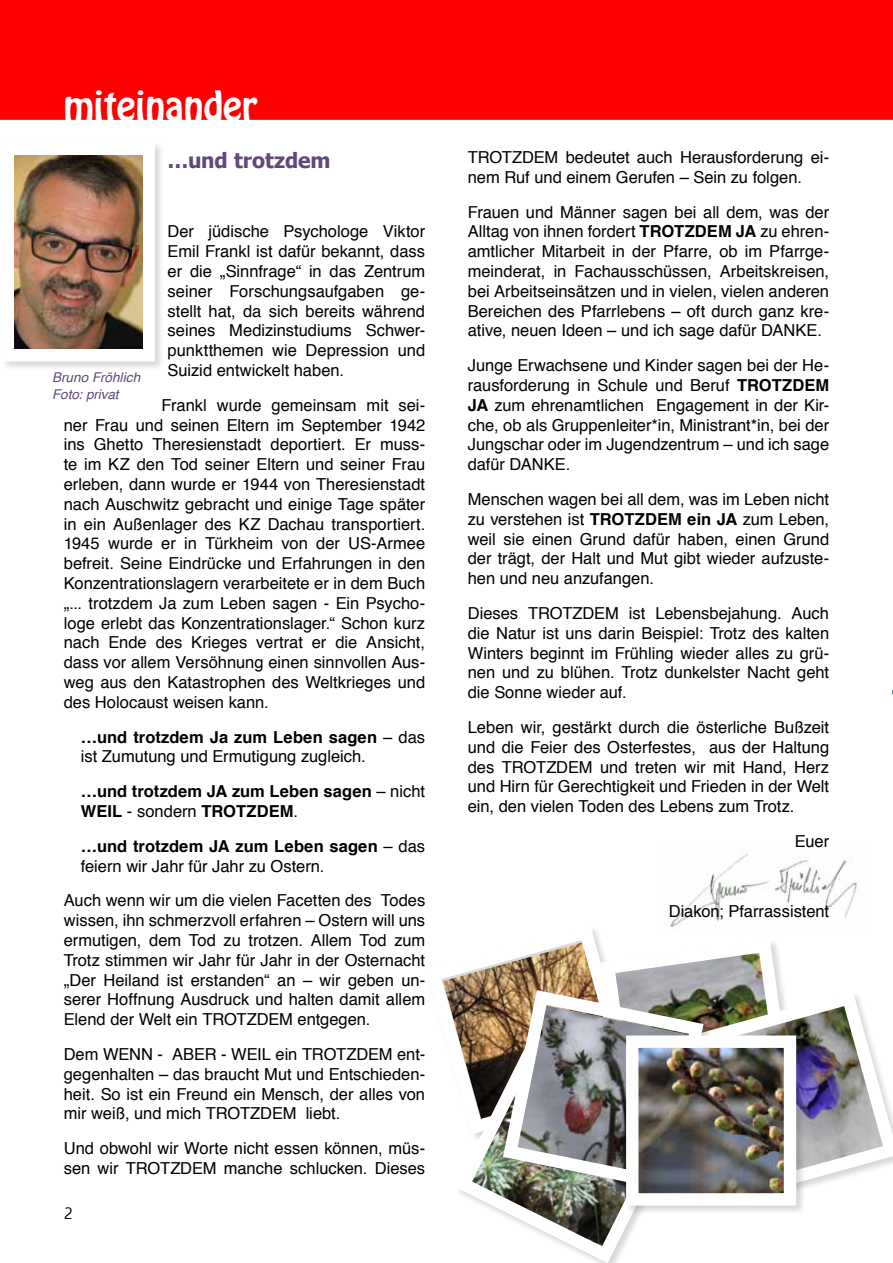
<style>
.page{position:relative;width:893px;height:1263px;background:#fff}
.page>*{position:absolute;margin:0;border:0;box-sizing:border-box;transform-origin:0 0}
.t1{font:36px "Hobo Std";color:#fff}
.t2{font:700 21px "Tahoma";letter-spacing:-.005em;color:#5f497a}
.t3{font:16.5px/19.8px "Helvetica";color:#000;text-align:justify}
.t4{font:700 16.5px/19.8px "Helvetica";letter-spacing:.005em;color:#000}
.t5{font:15px "Euphemia UCAS";color:#000}
.t6{font:italic 13.5px/16.2px "Helvetica";letter-spacing:.005em;color:#5f497a}
.s1{font-weight:700}
.s2{font-weight:400}
</style>
<div class="page">
<div style="left:0;top:0;width:893px;height:120px;background:#f00"></div>
<img style="left:670px;top:853px;width:188px;height:74px">
<div style="left:1px;top:141px;width:164px;height:230px;background:#000;opacity:.16"></div>
<img style="left:14px;top:156px;width:129px;height:192px">
<img style="left:442px;top:929px;width:155px;height:97px">
<img style="left:455px;top:1026px;width:185px;height:237px">
<svg style="left:594px;top:932px;width:188px;height:51px"></svg>
<img style="left:711px;top:983px;width:182px;height:204px">
<img style="left:496px;top:983px;width:215px;height:215px">
<div style="left:625px;top:1034px;width:181px;height:181px;background:#000;opacity:.16"></div>
<img style="left:639px;top:1049px;width:144px;height:143px">
<div style="left:626px;top:1035px;width:170px;height:170px;border:12px solid #fff"></div>
<h1 class="t1" style="left:64px;top:81px;width:195px">miteinander</h1>
<p class="t2" style="left:168px;top:145px;width:164px">…und trotzdem</p>
<p class="t3" style="left:168px;top:222px;width:259px">Der jüdische Psychologe Viktor Emil Frankl ist dafür bekannt, dass er die „Sinnfrage“ in das Zentrum seiner Forschungsaufgaben ge&shy;stellt hat, da sich bereits während seines Medizinstudiums Schwer&shy;punktthemen wie Depression und Suizid entwickelt haben.</p>
<p class="t3" style="left:64px;top:396px;width:363px;text-indent:98px">Frankl wurde gemeinsam mit sei&shy;ner Frau und seinen Eltern im September 1942 ins Ghetto Theresienstadt deportiert. Er muss&shy;te im KZ den Tod seiner Eltern und seiner Frau erleben, dann wurde er 1944 von Theresienstadt nach Auschwitz gebracht und einige Tage später in ein Außenlager des KZ Dachau transportiert.<br>1945 wurde er in Türkheim von der US-Armee befreit. Seine Eindrücke und Erfahrungen in den Konzentrationslagern verarbeitete er in dem Buch „... trotzdem Ja zum Leben sagen - Ein Psycho&shy;loge erlebt das Konzentrationslager.“ Schon kurz nach Ende des Krieges vertrat er die Ansicht, dass vor allem Versöhnung einen sinnvollen Aus&shy;weg aus den Katastrophen des Weltkrieges und des Holocaust weisen kann.</p>
<p class="t3" style="left:81px;top:727px;width:346px"><span class="s1">…und trotzdem Ja zum Leben sagen</span> – das ist Zumutung und Ermutigung zugleich.</p>
<p class="t4" style="left:81px;top:782px;width:346px">…und trotzdem JA zum Leben sagen <span class="s2">– nicht<br></span>WEIL <span class="s2">- sondern</span> TROTZDEM<span class="s2">.</span></p>
<p class="t3" style="left:81px;top:837px;width:346px"><span class="s1">…und trotzdem JA zum Leben sagen</span> – das feiern wir Jahr für Jahr zu Ostern.</p>
<p class="t3" style="left:64px;top:891px;width:363px">Auch wenn wir um die vielen Facetten des Todes wissen, ihn schmerzvoll erfahren – Ostern will uns ermutigen, dem Tod zu trotzen. Allem Tod zum Trotz stimmen wir Jahr für Jahr in der Osternacht „Der Heiland ist erstanden“ an – wir geben un&shy;serer Hoffnung Ausdruck und halten damit allem Elend der Welt ein TROTZDEM entgegen.</p>
<p class="t3" style="left:64px;top:1045px;width:363px">Dem WENN - ABER - WEIL ein TROTZDEM ent&shy;gegenhalten – das braucht Mut und Entschieden&shy;heit. So ist ein Freund ein Mensch, der alles von mir weiß, und mich TROTZDEM liebt.</p>
<p class="t3" style="left:64px;top:1139px;width:363px">Und obwohl wir Worte nicht essen können, müs&shy;sen wir TROTZDEM manche schlucken. Dieses</p>
<p class="t6" style="left:52px;top:370px;width:90px">Bruno Fröhlich<br>Foto: privat</p>
<p class="t5" style="left:64px;top:1203px;width:10px">2</p>
<p class="t3" style="left:468px;top:148px;width:363px">TROTZDEM bedeutet auch Herausforderung ei&shy;nem Ruf und einem Gerufen – Sein zu folgen.</p>
<p class="t3" style="left:468px;top:202px;width:363px">Frauen und Männer sagen bei all dem, was der Alltag von ihnen fordert <span class="s1">TROTZDEM JA</span> zu ehren&shy;amtlicher Mitarbeit in der Pfarre, ob im Pfarrge&shy;meinderat, in Fachausschüssen, Arbeitskreisen, bei Arbeitseinsätzen und in vielen, vielen anderen Bereichen des Pfarrlebens – oft durch ganz kre&shy;ative, neuen Ideen – und ich sage dafür DANKE.</p>
<p class="t3" style="left:468px;top:356px;width:363px">Junge Erwachsene und Kinder sagen bei der He&shy;rausforderung in Schule und Beruf <span class="s1">TROTZDEM JA</span> zum ehrenamtlichen Engagement in der Kir&shy;che, ob als Gruppenleiter*in, Ministrant*in, bei der Jungschar oder im Jugendzentrum – und ich sage dafür DANKE.</p>
<p class="t3" style="left:468px;top:490px;width:363px">Menschen wagen bei all dem, was im Leben nicht zu verstehen ist <span class="s1">TROTZDEM ein JA</span> zum Leben, weil sie einen Grund dafür haben, einen Grund der trägt, der Halt und Mut gibt wieder aufzuste&shy;hen und neu anzufangen.</p>
<p class="t3" style="left:468px;top:604px;width:363px">Dieses TROTZDEM ist Lebensbejahung. Auch die Natur ist uns darin Beispiel: Trotz des kalten Winters beginnt im Frühling wieder alles zu grü&shy;nen und zu blühen. Trotz dunkelster Nacht geht die Sonne wieder auf.</p>
<p class="t3" style="left:468px;top:718px;width:363px">Leben wir, gestärkt durch die österliche Bußzeit und die Feier des Osterfestes, aus der Haltung des TROTZDEM und treten wir mit Hand, Herz und Hirn für Gerechtigkeit und Frieden in der Welt ein, den vielen Toden des Lebens zum Trotz.</p>
<p class="t3" style="left:795px;top:832px;width:36px">Euer</p>
<p class="t3" style="left:669px;top:901px;width:162px">Diakon; Pfarrassistent</p>
</div>
